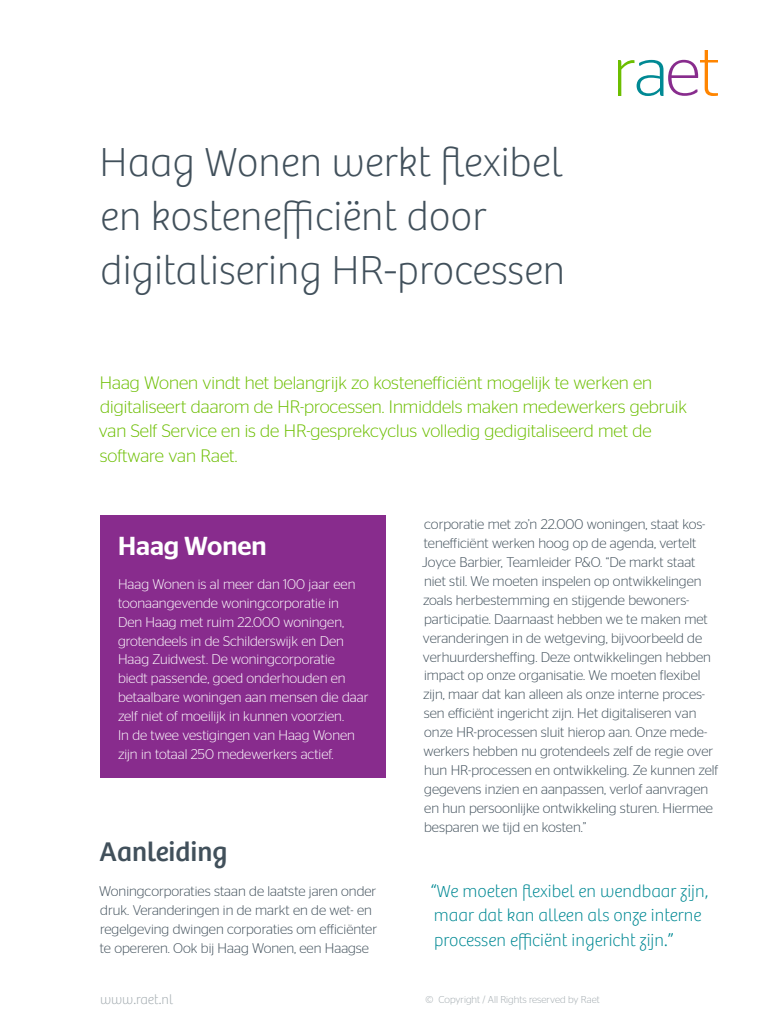
<style>
.page{position:relative;width:768px;height:1024px;background:#fff}
.page>*{position:absolute;margin:0;border:0;box-sizing:border-box;transform-origin:0 0}
.t1{font:100 42px/54px "Bree";color:#41505b}
.t2{font:28px "Bree";color:#41505b}
.t3{font:500 26px "Stag Sans";color:#fff}
.t4{font:300 18px/24.3px "Stag Sans";color:#6cbe00}
.t5{font:100 18px/24.3px "Bree";color:#008994}
.t6{font:300 14px/18.9px "Stag Sans";color:#41505b}
.t7{font:300 14px/18.9px "Stag Sans";color:#fff}
.t8{font:100 14px "Bree";color:#a2aaaf}
.t9{font:300 10px "Stag Sans";color:#a2aaaf}
</style>
<div class="page">
<svg style="left:618px;top:50px;width:100px;height:46px"></svg>
<div style="left:100px;top:515px;width:286px;height:263px;background:#882c8d"></div>
<h1 class="t1" style="left:100px;top:136px;width:467px">Haag Wonen werkt flexibel en kostenefficiënt door digitalisering HR-processen</h1>
<p class="t4" style="left:99px;top:370px;width:590px">Haag Wonen vindt het belangrijk zo kostenefficiënt mogelijk te werken en digitaliseert daarom de HR-processen. Inmiddels maken medewerkers gebruik van Self Service en is de HR-gesprekcyclus volledig gedigitaliseerd met de software van Raet.</p>
<h3 class="t3" style="left:118px;top:531px;width:150px">Haag Wonen</h3>
<p class="t7" style="left:118px;top:574px;width:252px">Haag Wonen is al meer dan 100 jaar een toonaangevende woningcorporatie in<br>Den Haag met ruim 22.000 woningen, grotendeels in de Schilderswijk en Den Haag Zuidwest. De woningcorporatie<br>biedt passende, goed onderhouden en betaalbare woningen aan mensen die daar zelf niet of moeilijk in kunnen voorzien.<br>In de twee vestigingen van Haag Wonen zijn in totaal 250 medewerkers actief.</p>
<h2 class="t2" style="left:100px;top:835px;width:129px">Aanleiding</h2>
<p class="t6" style="left:99px;top:881px;width:280px">Woningcorporaties staan de laatste jaren onder druk. Veranderingen in de markt en de wet- en regelgeving dwingen corporaties om efficiënter te opereren. Ook bij Haag Wonen, een Haagse</p>
<p class="t6" style="left:422px;top:515px;width:298px">corporatie met zo’n 22.000 woningen, staat kos&shy;tenefficiënt werken hoog op de agenda, vertelt Joyce Barbier, Teamleider P&amp;O. “De markt staat niet stil. We moeten inspelen op ontwikkelingen zoals herbestemming en stijgende bewoners&shy;participatie. Daarnaast hebben we te maken met veranderingen in de wetgeving, bijvoorbeeld de verhuurdersheffing. Deze ontwikkelingen hebben impact op onze organisatie. We moeten flexibel zijn, maar dat kan alleen als onze interne proces&shy;sen efficiënt ingericht zijn. Het digitaliseren van onze HR-processen sluit hierop aan. Onze mede&shy;werkers hebben nu grotendeels zelf de regie over hun HR-processen en ontwikkeling. Ze kunnen zelf gegevens inzien en aanpassen, verlof aanvragen en hun persoonlijke ontwikkeling sturen. Hiermee besparen we tijd en kosten.”</p>
<p class="t5" style="left:431px;top:879px;width:279px">“We moeten flexibel en wendbaar zijn, maar dat kan alleen als onze interne processen efficiënt ingericht zijn.”</p>
<p class="t8" style="left:100px;top:992px;width:75px">www.raet.nl</p>
<p class="t9" style="left:426px;top:994px;width:176px">© Copyright / All Rights reserved by Raet</p>
</div>
